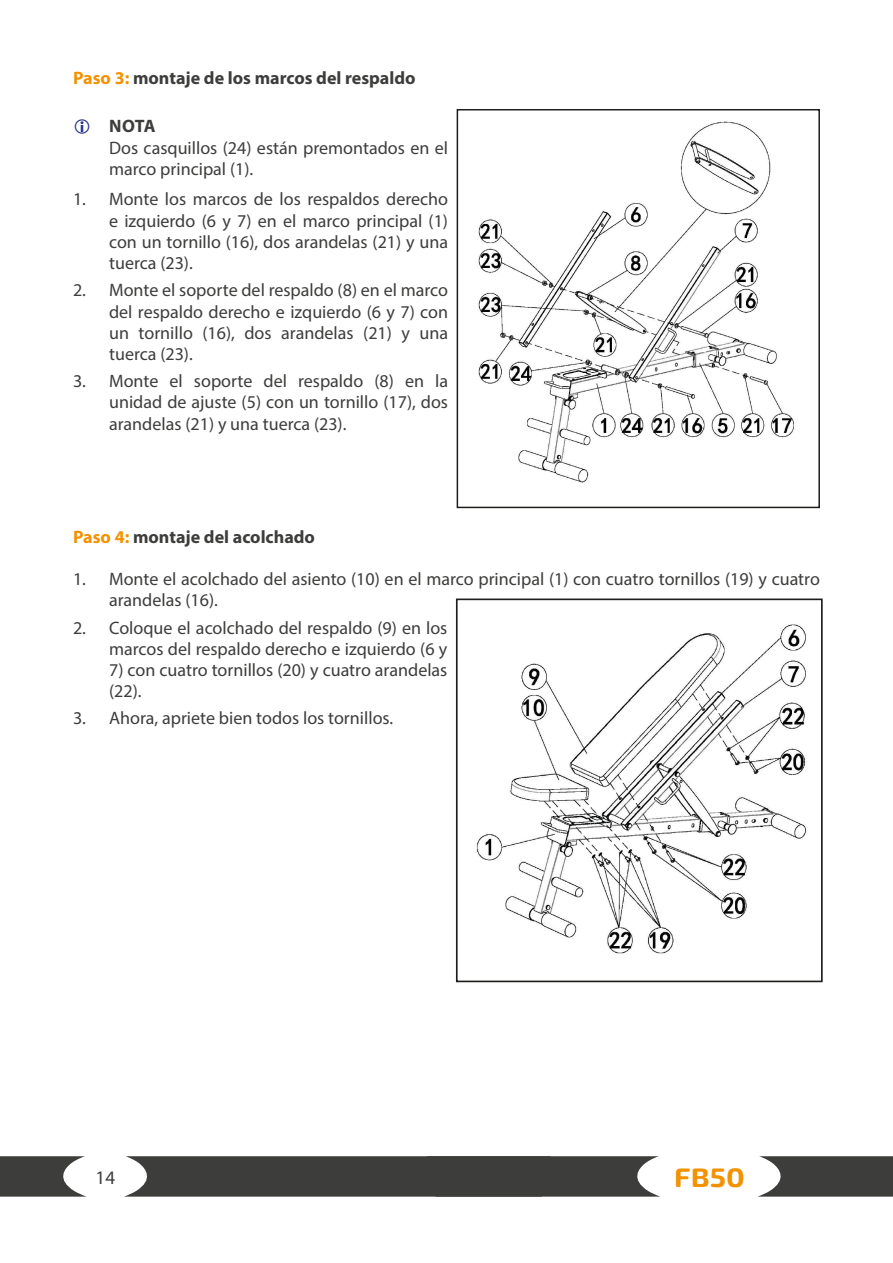
<style>
.page{position:relative;width:893px;height:1263px;background:#fff}
.page>*{position:absolute;margin:0;border:0;box-sizing:border-box;transform-origin:0 0}
.t1{font:700 26.7px "Exo Soft";color:#f39200;scale:1.11 1}
.t2{font:19.05px "Myriad Pro";color:#3d3d3c}
.Text_Hinweise{font:18px/21.1px "Myriad Pro";color:#3d3d3c}
.t3{font:700 18px "Myriad Pro";color:#3d3d3c}
.s1{color:#f39200}
</style>
<div class="page">
<img style="left:478px;top:121px;width:316px;height:362px">
<div style="left:457px;top:109px;width:363px;height:399px;border:2px solid #1d1d1b"></div>
<img style="left:476px;top:624px;width:331px;height:330px">
<div style="left:456px;top:598px;width:367px;height:384px;border:2px solid #1d1d1b"></div>
<svg style="left:0;top:1156px;width:85px;height:40px"></svg>
<svg style="left:126px;top:1156px;width:533px;height:40px;background:#484847"></svg>
<svg style="left:759px;top:1156px;width:134px;height:40px;background:#535352"></svg>
<p class="t3" style="left:73px;top:66px;width:344px"><span class="s1">Paso 3:</span> montaje de los marcos del respaldo</p>
<p class="t3" style="left:109px;top:114px;width:48px">NOTA</p>
<p class="Text_Hinweise" style="left:109px;top:136px;width:341px;line-height:21.6px">Dos casquillos (24) están premontados en el marco principal (1).</p>
<p class="Text_Hinweise" style="left:109px;top:189px;width:341px;text-align:justify;text-indent:-36px">1. Monte los marcos de los respaldos derecho e izquierdo (6 y 7) en el marco principal (1) con un tornillo (16), dos arandelas (21) y una tuerca (23).</p>
<p class="Text_Hinweise" style="left:109px;top:279px;width:341px;text-align:justify;text-indent:-36px">2. Monte el soporte del respaldo (8) en el marco del respaldo derecho e izquierdo (6 y 7) con un tornillo (16), dos arandelas (21) y una tuerca (23).</p>
<p class="Text_Hinweise" style="left:109px;top:370px;width:341px;text-align:justify;text-indent:-36px">3. Monte el soporte del respaldo (8) en la unidad de ajuste (5) con un tornillo (17), dos arandelas (21) y una tuerca (23).</p>
<p class="t3" style="left:73px;top:525px;width:243px"><span class="s1">Paso 4:</span> montaje del acolchado</p>
<p class="Text_Hinweise" style="left:109px;top:568px;width:712px;text-indent:-36px">1. Monte el acolchado del asiento (10) en el marco principal (1) con cuatro tornillos (19) y cuatro arandelas (16).</p>
<p class="Text_Hinweise" style="left:73px;top:617px;width:376px;text-align:right">2. Coloque el acolchado del respaldo (9) en los marcos del respaldo derecho e izquierdo (6 y</p>
<p class="Text_Hinweise" style="left:109px;top:659px;width:340px">7) con cuatro tornillos (20) y cuatro arandelas (22).</p>
<p class="Text_Hinweise" style="left:73px;top:707px;width:322px">3. Ahora, apriete bien todos los tornillos.</p>
<p class="t2" style="left:96px;top:1166px;width:21px">14</p>
<h1 class="t1" style="left:674px;top:1161px;width:65px">FB50</h1>
</div>
